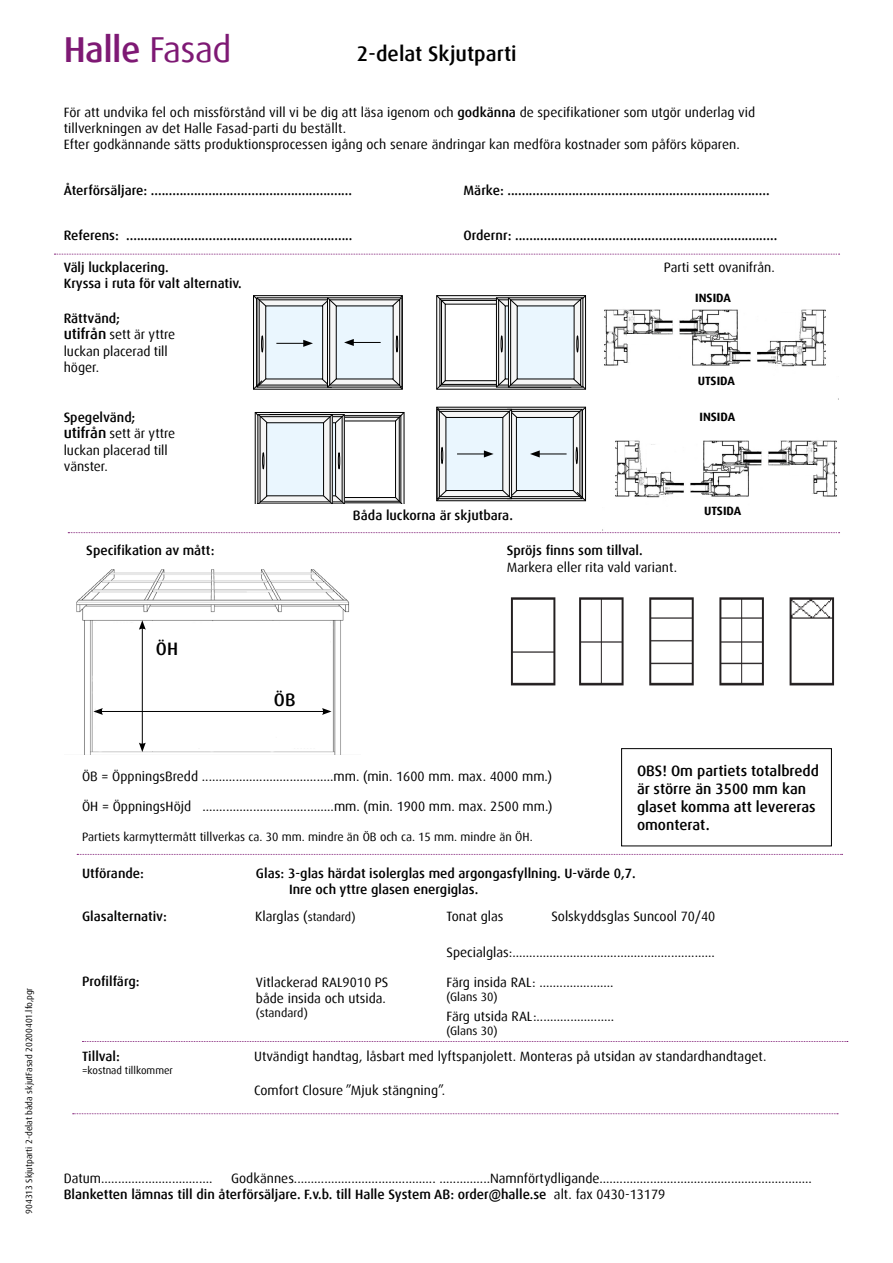
<style>
.page{position:relative;width:893px;height:1263px;background:#fff}
.page>*{position:absolute;margin:0;border:0;box-sizing:border-box;transform-origin:0 0}
.t1{font:500 36px "Dax";letter-spacing:-.015em;color:#7e1974}
.t2{font:500 21px "Dax";color:#000}
.t3{font:500 18px "Dax";color:#000}
.t4{font:500 15px/18px "Dax";color:#000}
.t5{font:13.5px/16.5px "Dax";color:#000}
.t6{font:500 13.5px/16.2px "Dax";color:#000}
.t7{font:12px "Dax";color:#000}
.t8{font:700 12px "Dax";color:#000}
.t9{font:10.5px "Dax";color:#000}
.t10{font:9px "Dax";color:#000}
.s1{font-weight:400}
.s2{font-weight:500}
.s3{font-weight:500;font-size:15px}
.s4{font-size:12px}
</style>
<div class="page">
<svg style="left:54px;top:254px;width:786px;height:1px"></svg>
<svg style="left:68px;top:532px;width:772px;height:1px"></svg>
<svg style="left:439px;top:297px;width:145px;height:90px"></svg>
<div style="left:436px;top:295px;width:150px;height:94px;border:1px solid #000"></div>
<div style="left:441px;top:300px;width:140px;height:84px;background:linear-gradient(to bottom,#f6f6f6,#f6f6f6)"></div>
<div style="left:441px;top:300px;width:140px;height:85px;border:1px solid #000"></div>
<div style="left:445px;top:304px;width:132px;height:77px;background:#fff"></div>
<svg style="left:436px;top:295px;width:10px;height:10px"></svg>
<div style="left:496px;top:298px;width:75px;height:89px;border:1px solid #000"></div>
<svg style="left:500px;top:306px;width:5px;height:72px"></svg>
<div style="left:498px;top:300px;width:71px;height:85px;border:1px solid #000"></div>
<svg style="left:436px;top:380px;width:10px;height:10px"></svg>
<div style="left:508px;top:298px;width:75px;height:89px;border:1px solid #000"></div>
<div style="left:511px;top:300px;width:70px;height:85px;background:linear-gradient(to bottom,#f6f6f6,#f5f5f5)"></div>
<div style="left:510px;top:300px;width:71px;height:85px;border:1px solid #000"></div>
<div style="left:517px;top:306px;width:57px;height:73px;background:#eaf6fe"></div>
<svg style="left:496px;top:297px;width:22px;height:9px"></svg>
<svg style="left:561px;top:295px;width:25px;height:11px"></svg>
<svg style="left:496px;top:378px;width:22px;height:10px"></svg>
<svg style="left:561px;top:378px;width:25px;height:12px"></svg>
<svg style="left:501px;top:336px;width:2px;height:16px"></svg>
<svg style="left:577px;top:336px;width:1px;height:16px"></svg>
<img style="left:604px;top:309px;width:235px;height:90px">
<img style="left:615px;top:440px;width:222px;height:58px">
<div style="left:253px;top:295px;width:149px;height:94px;border:1px solid #000"></div>
<svg style="left:261px;top:305px;width:63px;height:75px"></svg>
<div style="left:266px;top:306px;width:57px;height:73px;background:#eaf6fe"></div>
<svg style="left:253px;top:295px;width:13px;height:11px"></svg>
<svg style="left:253px;top:378px;width:13px;height:12px"></svg>
<div style="left:330px;top:300px;width:70px;height:85px;background:linear-gradient(to bottom,#f6f6f6,#f5f5f5)"></div>
<div style="left:329px;top:300px;width:71px;height:85px;border:1px solid #000"></div>
<div style="left:336px;top:306px;width:57px;height:73px;background:#eaf6fe"></div>
<svg style="left:322px;top:297px;width:15px;height:9px"></svg>
<svg style="left:392px;top:295px;width:11px;height:11px"></svg>
<svg style="left:322px;top:378px;width:15px;height:10px"></svg>
<svg style="left:392px;top:378px;width:11px;height:12px"></svg>
<svg style="left:261px;top:336px;width:2px;height:16px"></svg>
<svg style="left:396px;top:336px;width:2px;height:16px"></svg>
<hr style="left:276px;top:343px;width:30px;height:1px;background:#000">
<svg style="left:303px;top:340px;width:10px;height:7px"></svg>
<div style="left:436px;top:407px;width:150px;height:94px;border:1px solid #000"></div>
<div style="left:507px;top:409px;width:75px;height:90px;border:1px solid #000"></div>
<div style="left:510px;top:411px;width:70px;height:86px;background:linear-gradient(to right,#f2f2f2,#f5f5f5)"></div>
<div style="left:510px;top:411px;width:70px;height:86px;border:1px solid #000"></div>
<div style="left:516px;top:417px;width:57px;height:73px;background:#eaf6fe"></div>
<div style="left:516px;top:417px;width:57px;height:74px;border:1px solid #000"></div>
<svg style="left:573px;top:407px;width:13px;height:11px"></svg>
<svg style="left:573px;top:490px;width:13px;height:11px"></svg>
<div style="left:437px;top:409px;width:75px;height:90px;border:1px solid #000"></div>
<div style="left:439px;top:411px;width:70px;height:86px;background:#f6f6f6"></div>
<div style="left:439px;top:411px;width:71px;height:86px;border:1px solid #000"></div>
<div style="left:446px;top:417px;width:57px;height:73px;background:#eaf6fe"></div>
<div style="left:446px;top:417px;width:57px;height:74px;border:1px solid #000"></div>
<svg style="left:502px;top:409px;width:15px;height:9px"></svg>
<svg style="left:436px;top:407px;width:11px;height:11px"></svg>
<svg style="left:502px;top:490px;width:15px;height:9px"></svg>
<svg style="left:436px;top:490px;width:11px;height:11px"></svg>
<svg style="left:576px;top:447px;width:2px;height:17px"></svg>
<svg style="left:441px;top:447px;width:2px;height:17px"></svg>
<svg style="left:255px;top:412px;width:150px;height:91px"></svg>
<hr style="left:351px;top:342px;width:30px;height:1px;background:#000">
<svg style="left:344px;top:339px;width:10px;height:7px"></svg>
<svg style="left:457px;top:450px;width:37px;height:7px"></svg>
<hr style="left:537px;top:453px;width:30px;height:1px;background:#000">
<svg style="left:530px;top:450px;width:10px;height:7px"></svg>
<div style="left:791px;top:465px;width:25px;height:10px;background:#fff"></div>
<div style="left:647px;top:445px;width:14px;height:27px;background:#fff"></div>
<div style="left:781px;top:314px;width:14px;height:27px;background:#fff"></div>
<div style="left:628px;top:334px;width:24px;height:9px;background:#fff"></div>
<svg style="left:77px;top:854px;width:766px;height:1px"></svg>
<img style="left:76px;top:570px;width:274px;height:184px">
<hr style="left:100px;top:711px;width:224px;height:1px;background:#000">
<svg style="left:93px;top:708px;width:10px;height:7px"></svg>
<svg style="left:322px;top:708px;width:10px;height:7px"></svg>
<hr style="left:142px;top:627px;width:1px;height:118px;background:#000">
<svg style="left:139px;top:620px;width:7px;height:10px"></svg>
<svg style="left:139px;top:743px;width:7px;height:9px"></svg>
<svg style="left:73px;top:1113px;width:765px;height:1px"></svg>
<img style="left:510px;top:597px;width:325px;height:89px">
<svg style="left:82px;top:1041px;width:766px;height:1px"></svg>
<div style="left:621px;top:748px;width:211px;height:98px;border:1px solid #000"></div>
<p class="t10" style="left:24px;top:1214px;width:228px;rotate:-90deg">904313 Skjutparti 2-delat båda skjutFasad 20200401.lfo,pgr</p>
<h1 class="t1" style="left:64px;top:30px;width:169px">Halle <span class="s1">Fasad</span></h1>
<h2 class="t2" style="left:357px;top:42px;width:161px">2-delat Skjutparti</h2>
<p class="t5" style="left:64px;top:104px;width:693px">För att undvika fel och missförstånd vill vi be dig att läsa igenom och <span class="s2">godkänna</span> de specifikationer som utgör underlag vid tillverkningen av det Halle Fasad-parti du beställt.<br>Efter godkännande sätts produktionsprocessen igång och senare ändringar kan medföra kostnader som påförs köparen.</p>
<p class="t6" style="left:64px;top:183px;width:290px">Återförsäljare: ........................................................</p>
<p class="t6" style="left:463px;top:183px;width:308px">Märke: .........................................................................</p>
<p class="t6" style="left:64px;top:228px;width:290px">Referens: ...............................................................</p>
<p class="t6" style="left:463px;top:228px;width:315px">Ordernr: .........................................................................</p>
<p class="t6" style="left:64px;top:259px;width:180px">Välj luckplacering.<br>Kryssa i ruta för valt alternativ.</p>
<p class="t5" style="left:664px;top:259px;width:112px">Parti sett ovanifrån.</p>
<p class="t8" style="left:695px;top:291px;width:37px">INSIDA</p>
<p class="t5" style="left:64px;top:310px;width:113px"><span class="s2">Rättvänd;<br></span><span class="s3">utifrån</span> sett är yttre luckan placerad till höger.</p>
<p class="t5" style="left:64px;top:409px;width:113px"><span class="s2">Spegelvänd; </span><span class="s3">utifrån</span> sett är yttre luckan placerad till vänster.</p>
<p class="t6" style="left:86px;top:542px;width:130px">Specifikation av mått:</p>
<h3 class="t3" style="left:156px;top:638px;width:24px">ÖH</h3>
<h3 class="t3" style="left:274px;top:689px;width:23px">ÖB</h3>
<p class="t8" style="left:698px;top:374px;width:39px">UTSIDA</p>
<p class="t8" style="left:699px;top:410px;width:37px">INSIDA</p>
<p class="t6" style="left:353px;top:507px;width:161px">Båda luckorna är skjutbara.</p>
<p class="t6" style="left:507px;top:542px;width:137px">Spröjs finns som tillval.</p>
<p class="t5" style="left:507px;top:559px;width:172px">Markera eller rita vald variant.</p>
<p class="t8" style="left:704px;top:504px;width:39px">UTSIDA</p>
<p class="t4" style="left:637px;top:762px;width:184px">OBS! Om partiets totalbredd är större än 3500 mm kan glaset komma att levereras omonterat.</p>
<p class="t5" style="left:82px;top:768px;width:471px">ÖB = ÖppningsBredd .......................................mm. (min. 1600 mm. max. 4000 mm.)</p>
<p class="t5" style="left:82px;top:798px;width:472px">ÖH = ÖppningsHöjd .......................................mm. (min. 1900 mm. max. 2500 mm.)</p>
<p class="t7" style="left:82px;top:830px;width:452px">Partiets karmyttermått tillverkas ca. 30 mm. mindre än ÖB och ca. 15 mm. mindre än ÖH.</p>
<p class="t6" style="left:289px;top:865px;width:348px;text-indent:-33px">Glas: 3-glas härdat isolerglas med argongasfyllning. U-värde 0,7.<br>Inre och yttre glasen energiglas.</p>
<p class="t6" style="left:82px;top:908px;width:86px">Glasalternativ:</p>
<p class="t5" style="left:255px;top:908px;width:102px">Klarglas (<span class="s4">standard)</span></p>
<p class="t5" style="left:446px;top:908px;width:59px">Tonat glas</p>
<p class="t6" style="left:82px;top:865px;width:63px">Utförande:</p>
<p class="t5" style="left:551px;top:908px;width:165px">Solskyddsglas Suncool 70/40</p>
<p class="t5" style="left:446px;top:944px;width:270px">Specialglas:............................................................</p>
<p class="t6" style="left:82px;top:973px;width:59px">Profilfärg:</p>
<p class="t5" style="left:256px;top:974px;width:134px">Vitlackerad RAL9010 PS både insida och utsida.</p>
<p class="t7" style="left:256px;top:1006px;width:53px">(standard)</p>
<p class="t5" style="left:446px;top:974px;width:169px">Färg insida RAL: ......................</p>
<p class="t7" style="left:446px;top:990px;width:53px">(Glans 30)</p>
<p class="t5" style="left:446px;top:1008px;width:169px">Färg utsida RAL:.......................</p>
<p class="t7" style="left:446px;top:1024px;width:53px">(Glans 30)</p>
<p class="t6" style="left:82px;top:1048px;width:39px">Tillval:</p>
<p class="t9" style="left:82px;top:1064px;width:92px">=kostnad tillkommer</p>
<p class="t5" style="left:254px;top:1048px;width:514px">Utvändigt handtag, låsbart med lyftspanjolett. Monteras på utsidan av standardhandtaget.</p>
<p class="t5" style="left:254px;top:1082px;width:193px">Comfort Closure ”Mjuk stängning”.</p>
<p class="t5" style="left:64px;top:1170px;width:750px;text-indent:167px">Godkännes.......................................... ...............Namnförtydligande...............................................................<br><span class="s2">Blanketten lämnas till din återförsäljare. F.v.b. till Halle System AB: order@halle.se</span> alt. fax 0430-13179</p>
<p class="t5" style="left:64px;top:1170px;width:150px">Datum.................................</p>
</div>
